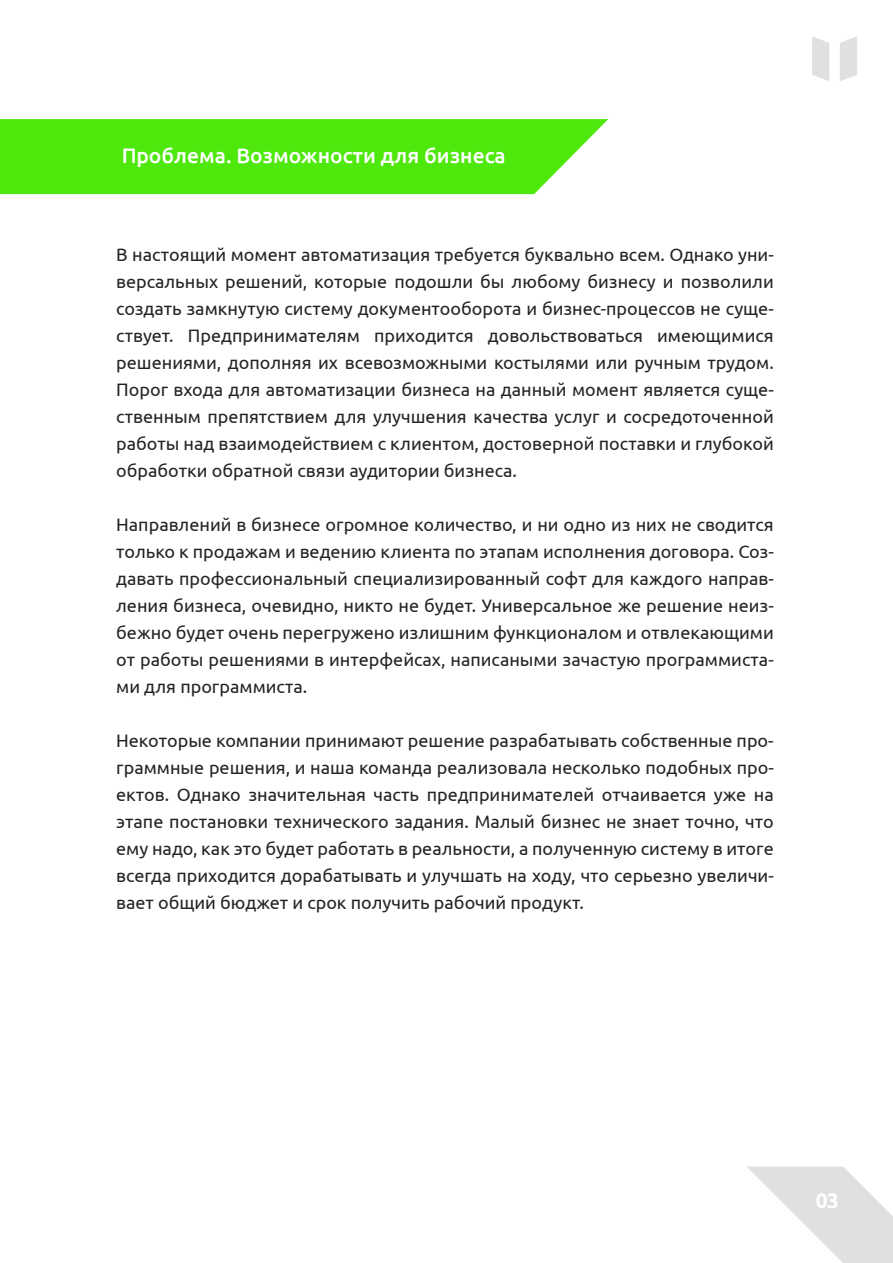
<style>
.page{position:relative;width:893px;height:1263px;background:#fff}
.page>*{position:absolute;margin:0;border:0;box-sizing:border-box;transform-origin:0 0}
.t1{font:500 21px "Ubuntu";color:#fff}
.t2{font:700 21px "Ubuntu";color:#fff}
.t3{font:18px/27px "Ubuntu";color:#242424;text-align:justify}
</style>
<div class="page">
<svg style="left:840px;top:36px;width:17px;height:45px"></svg>
<svg style="left:812px;top:36px;width:17px;height:45px"></svg>
<svg style="left:747px;top:1167px;width:145px;height:96px"></svg>
<svg style="left:0;top:119px;width:608px;height:75px;background:#59e91b"></svg>
<p class="t1" style="left:121px;top:143px;width:386px">Проблема. Возможности для бизнеса</p>
<p class="t3" style="left:116px;top:241px;width:659px">В настоящий момент автоматизация требуется буквально всем. Однако уни&shy;версальных решений, которые подошли бы любому бизнесу и позволили создать замкнутую систему документооборота и бизнес-процессов не суще&shy;ствует. Предпринимателям приходится довольствоваться имеющимися решениями, дополняя их всевозможными костылями или ручным трудом.<br>Порог входа для автоматизации бизнеса на данный момент является суще&shy;ственным препятствием для улучшения качества услуг и сосредоточенной работы над взаимодействием с клиентом, достоверной поставки и глубокой обработки обратной связи аудитории бизнеса.</p>
<p class="t3" style="left:116px;top:511px;width:659px">Направлений в бизнесе огромное количество, и ни одно из них не сводится только к продажам и ведению клиента по этапам исполнения договора. Соз&shy;давать профессиональный специализированный софт для каждого направ&shy;ления бизнеса, очевидно, никто не будет. Универсальное же решение неиз&shy;бежно будет очень перегружено излишним функционалом и отвлекающими от работы решениями в интерфейсах, написаными зачастую программиста&shy;ми для программиста.</p>
<p class="t3" style="left:116px;top:727px;width:659px">Некоторые компании принимают решение разрабатывать собственные про&shy;граммные решения, и наша команда реализовала несколько подобных про&shy;ектов. Однако значительная часть предпринимателей отчаивается уже на этапе постановки технического задания. Малый бизнес не знает точно, что ему надо, как это будет работать в реальности, а полученную систему в итоге всегда приходится дорабатывать и улучшать на ходу, что серьезно увеличи&shy;вает общий бюджет и срок получить рабочий продукт.</p>
<p class="t2" style="left:815px;top:1188px;width:25px">03</p>
</div>
